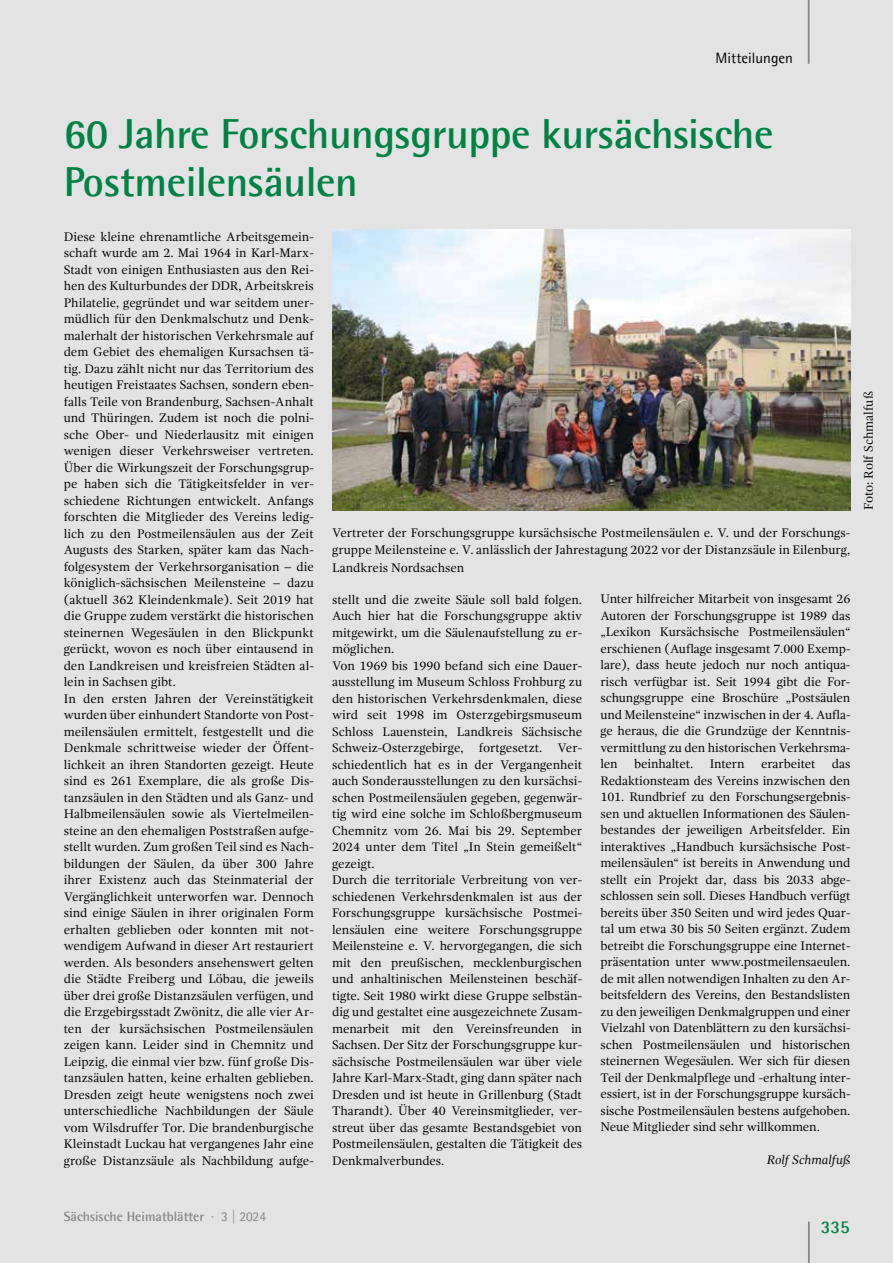
<style>
.page{position:relative;width:893px;height:1263px;background:#e3e3e3}
.page>*{position:absolute;margin:0;border:0;box-sizing:border-box;transform-origin:0 0}
.t1{font:700 42px/48px "Agfa Rotis Semisans";letter-spacing:-.01em;color:#008244}
.t2{font:700 18px "Agfa Rotis Semisans";color:#008244}
.t3{font:15px "Agfa Rotis Semisans";color:#000}
.t4{font:700 13.5px "Agfa Rotis Semisans";color:#878787}
.t5{font:12.75px/16.5px "Gandhi Serif";letter-spacing:-.005em;color:#000;text-align:justify}
.t6{font:italic 12.75px "Gandhi Serif";color:#000}
.s1{font-weight:400}
</style>
<div class="page">
<hr style="left:808px;top:1222px;width:2px;height:41px;background:#878787">
<hr style="left:808px;top:0;width:2px;height:64px;background:#878787">
<img style="left:332px;top:230px;width:518px;height:280px">
<p class="t3" style="left:716px;top:49px;width:79px">Mitteilungen</p>
<h1 class="t1" style="left:64px;top:109px;width:711px">60 Jahre Forschungsgruppe kursächsische<br>Postmeilensäulen</h1>
<p class="t5" style="left:64px;top:228px;width:252px;text-align:left">Diese kleine ehrenamtliche Arbeitsgemein&shy;schaft wurde am 2. Mai 1964 in Karl-Marx-Stadt von einigen Enthusiasten aus den Rei&shy;hen des Kulturbundes der DDR, Arbeitskreis Philatelie, gegründet und war seitdem uner&shy;müdlich für den Denkmalschutz und Denk&shy;malerhalt der historischen Verkehrsmale auf dem Gebiet des ehemaligen Kursachsen tä&shy;tig. Dazu zählt nicht nur das Territorium des heutigen Freistaates Sachsen, sondern eben&shy;falls Teile von Brandenburg, Sachsen-Anhalt und Thüringen. Zudem ist noch die polni&shy;sche Ober- und Niederlausitz mit einigen wenigen dieser Verkehrsweiser vertreten.<br>Über die Wirkungszeit der Forschungsgrup&shy;pe haben sich die Tätigkeitsfelder in ver&shy;schiedene Richtungen entwickelt. Anfangs forschten die Mitglieder des Vereins ledig&shy;lich zu den Postmeilensäulen aus der Zeit Augusts des Starken, später kam das Nach&shy;folgesystem der Verkehrsorganisation – die königlich-sächsischen Meilensteine – dazu (aktuell 362 Kleindenkmale). Seit 2019 hat die Gruppe zudem verstärkt die historischen steinernen Wegesäulen in den Blickpunkt gerückt, wovon es noch über eintausend in den Landkreisen und kreisfreien Städten al&shy;lein in Sachsen gibt.<br>In den ersten Jahren der Vereinstätigkeit wurden über einhundert Standorte von Post&shy;meilensäulen ermittelt, festgestellt und die Denkmale schrittweise wieder der Öffent&shy;lichkeit an ihren Standorten gezeigt. Heute sind es 261 Exemplare, die als große Dis&shy;tanzsäulen in den Städten und als Ganz- und Halbmeilensäulen sowie als Viertelmeilen&shy;steine an den ehemaligen Poststraßen aufge&shy;stellt wurden. Zum großen Teil sind es Nach&shy;bildungen der Säulen, da über 300 Jahre ihrer Existenz auch das Steinmaterial der Vergänglichkeit unterworfen war. Dennoch sind einige Säulen in ihrer originalen Form erhalten geblieben oder konnten mit not&shy;wendigem Aufwand in dieser Art restauriert werden. Als besonders ansehenswert gelten die Städte Freiberg und Löbau, die jeweils über drei große Distanzsäulen verfügen, und die Erzgebirgsstadt Zwönitz, die alle vier Ar&shy;ten der kursächsischen Postmeilensäulen zeigen kann. Leider sind in Chemnitz und Leipzig, die einmal vier bzw. fünf große Dis&shy;tanzsäulen hatten, keine erhalten geblieben.<br>Dresden zeigt heute wenigstens noch zwei unterschiedliche Nachbildungen der Säule vom Wilsdruffer Tor. Die brandenburgische Kleinstadt Luckau hat vergangenes Jahr eine große Distanzsäule als Nachbildung aufge-</p>
<p class="t5" style="left:332px;top:524px;width:520px;line-height:17.2px">Vertreter der Forschungsgruppe kursächsische Postmeilensäulen e. V. und der Forschungs&shy;gruppe Meilensteine e. V. anlässlich der Jahrestagung 2022 vor der Distanzsäule in Eilenburg, Landkreis Nordsachsen</p>
<p class="t5" style="left:332px;top:591px;width:252px;text-align:left">stellt und die zweite Säule soll bald folgen.<br>Auch hier hat die Forschungsgruppe aktiv mitgewirkt, um die Säulenaufstellung zu er&shy;möglichen.<br>Von 1969 bis 1990 befand sich eine Dauer&shy;ausstellung im Museum Schloss Frohburg zu den historischen Verkehrsdenkmalen, diese wird seit 1998 im Osterzgebirgsmuseum Schloss Lauenstein, Landkreis Sächsische Schweiz-Osterzgebirge, fortgesetzt. Ver&shy;schiedentlich hat es in der Vergangenheit auch Sonderausstellungen zu den kursächsi&shy;schen Postmeilensäulen gegeben, gegenwär&shy;tig wird eine solche im Schloßbergmuseum Chemnitz vom 26. Mai bis 29. September 2024 unter dem Titel „In Stein gemeißelt“ gezeigt.<br>Durch die territoriale Verbreitung von ver&shy;schiedenen Verkehrsdenkmalen ist aus der Forschungsgruppe kursächsische Postmei&shy;lensäulen eine weitere Forschungsgruppe Meilensteine e. V. hervorgegangen, die sich mit den preußischen, mecklenburgischen und anhaltinischen Meilensteinen beschäf&shy;tigte. Seit 1980 wirkt diese Gruppe selbstän&shy;dig und gestaltet eine ausgezeichnete Zusam&shy;menarbeit mit den Vereinsfreunden in Sachsen. Der Sitz der Forschungsgruppe kur&shy;sächsische Postmeilensäulen war über viele Jahre Karl-Marx-Stadt, ging dann später nach Dresden und ist heute in Grillenburg (Stadt Tharandt). Über 40 Vereinsmitglieder, ver&shy;streut über das gesamte Bestandsgebiet von Postmeilensäulen, gestalten die Tätigkeit des Denkmalverbundes.</p>
<p class="t5" style="left:600px;top:591px;width:252px">Unter hilfreicher Mitarbeit von insgesamt 26<br>Autoren der Forschungsgruppe ist 1989 das „Lexikon Kursächsische Postmeilensäulen“ erschienen (Auflage insgesamt 7.000 Exemp&shy;lare), dass heute jedoch nur noch antiqua&shy;risch verfügbar ist. Seit 1994 gibt die For&shy;schungsgruppe eine Broschüre „Postsäulen und Meilensteine“ inzwischen in der 4. Aufla&shy;ge heraus, die die Grundzüge der Kenntnis&shy;vermittlung zu den historischen Verkehrsma&shy;len</p>
<p class="t5" style="left:600px;top:756px;width:252px;text-indent:232px">das Redaktionsteam des Vereins inzwischen den 101. Rundbrief zu den Forschungsergebnis&shy;sen und aktuellen Informationen des Säulen&shy;bestandes der jeweiligen Arbeitsfelder. Ein interaktives „Handbuch kursächsische Post&shy;meilensäulen“ ist bereits in Anwendung und stellt ein Projekt dar, dass bis 2033 abge&shy;schlossen sein soll. Dieses Handbuch verfügt bereits über 350 Seiten und wird jedes Quar&shy;tal um etwa 30 bis 50 Seiten ergänzt. Zudem betreibt die Forschungsgruppe eine Internet&shy;präsentation unter www.postmeilensaeulen. de mit allen notwendigen Inhalten zu den Ar&shy;beitsfeldern des Vereins, den Bestandslisten zu den jeweiligen Denkmalgruppen und einer Vielzahl von Datenblättern zu den kursächsi&shy;schen Postmeilensäulen und historischen steinernen Wegesäulen. Wer sich für diesen Teil der Denkmalpflege und -erhaltung inter&shy;essiert, ist in der Forschungsgruppe kursäch&shy;sische Postmeilensäulen bestens aufgehoben.<br>Neue Mitglieder sind sehr willkommen.</p>
<p class="t6" style="left:767px;top:1153px;width:85px">Rolf Schmalfuß</p>
<p class="t5" style="left:634px;top:756px;width:61px">beinhaltet.</p>
<p class="t5" style="left:710px;top:756px;width:36px">Intern</p>
<p class="t5" style="left:761px;top:756px;width:56px">erarbeitet</p>
<p class="t5" style="left:860px;top:510px;width:120px;rotate:-90deg">Foto: Rolf Schmalfuß</p>
<p class="t4" style="left:64px;top:1208px;width:204px">Sächsische Heimatblätter <span class="s1">· 3 | 2024</span></p>
<h2 class="t2" style="left:821px;top:1216px;width:30px">335</h2>
</div>
